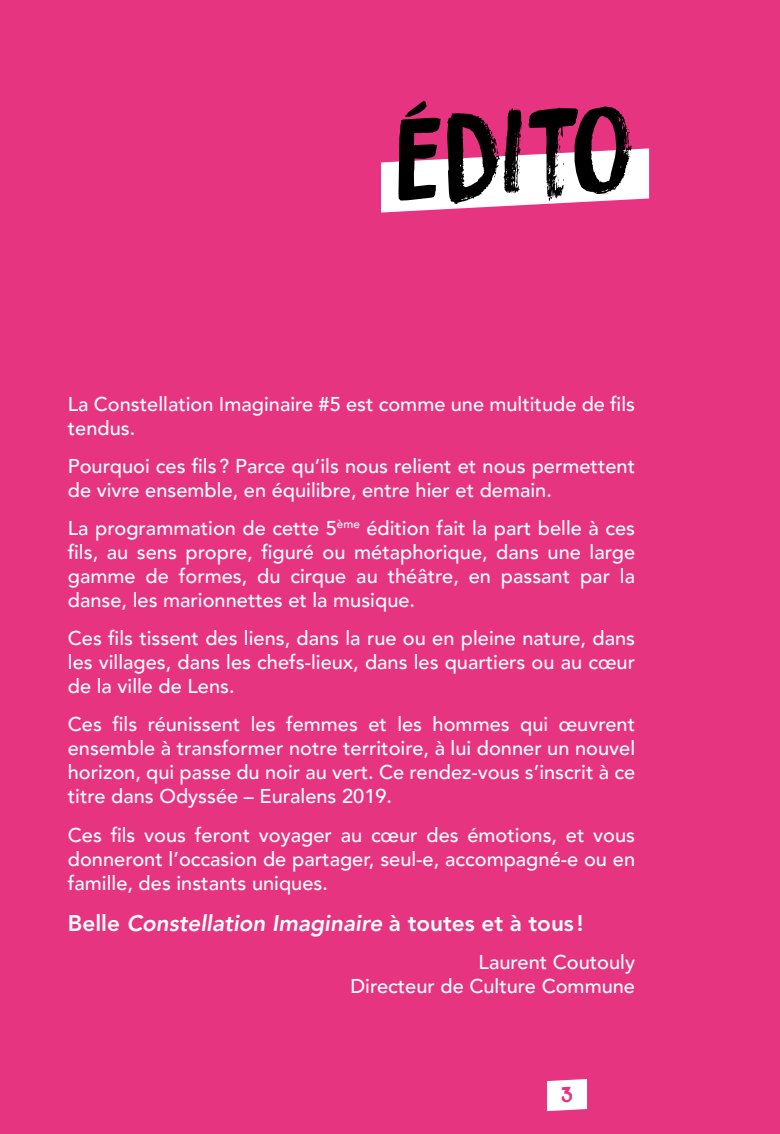
<style>
.page{position:relative;width:780px;height:1134px;background:#e73481}
.page>*{position:absolute;margin:0;border:0;box-sizing:border-box;transform-origin:0 0}
.t1{font:110px "Bocadillo";color:#000}
.t2{font:italic 800 22.5px "Avenir LT Pro";color:#fff}
.t3{font:500 20px/24px "Avenir LT Pro";color:#fff;text-align:justify}
.s1{font-family:"Avenir LT Std";font-style:normal}
</style>
<div class="page">
<svg style="left:381px;top:148px;width:269px;height:65px"></svg>
<svg style="left:547px;top:1079px;width:40px;height:33px"></svg>
<h1 class="t1" style="left:389px;top:86px;width:241px;rotate:-3deg">édito</h1>
<p class="t3" style="left:68px;top:392px;width:568px">La Constellation Imaginaire #5 est comme une multitude de fils tendus.</p>
<p class="t3" style="left:68px;top:454px;width:568px">Pourquoi ces fils? Parce qu’ils nous relient et nous permettent de vivre ensemble, en équilibre, entre hier et demain.</p>
<p class="t3" style="left:68px;top:516px;width:568px">La programmation de cette 5<sup>ème</sup> édition fait la part belle à ces fils, au sens propre, figuré ou métaphorique, dans une large gamme de formes, du cirque au théâtre, en passant par la danse, les marionnettes et la musique.</p>
<p class="t3" style="left:68px;top:626px;width:568px">Ces fils tissent des liens, dans la rue ou en pleine nature, dans les villages, dans les chefs-lieux, dans les quartiers ou au cœur de la ville de Lens.</p>
<p class="t3" style="left:68px;top:713px;width:568px">Ces fils réunissent les femmes et les hommes qui œuvrent ensemble à transformer notre territoire, à lui donner un nouvel horizon, qui passe du noir au vert. Ce rendez-vous s’inscrit à ce titre dans Odyssée – Euralens 2019.</p>
<p class="t3" style="left:68px;top:823px;width:568px">Ces fils vous feront voyager au cœur des émotions, et vous donneront l’occasion de partager, seul-e, accompagné-e ou en famille, des instants uniques.</p>
<p class="t2" style="left:68px;top:909px;width:517px"><span class="s1">Belle</span> Constellation Imaginaire <span class="s1">à toutes et à tous !</span></p>
<p class="t3" style="left:350px;top:950px;width:286px;text-align:right">Laurent Coutouly<br>Directeur de Culture Commune</p>
</div>
